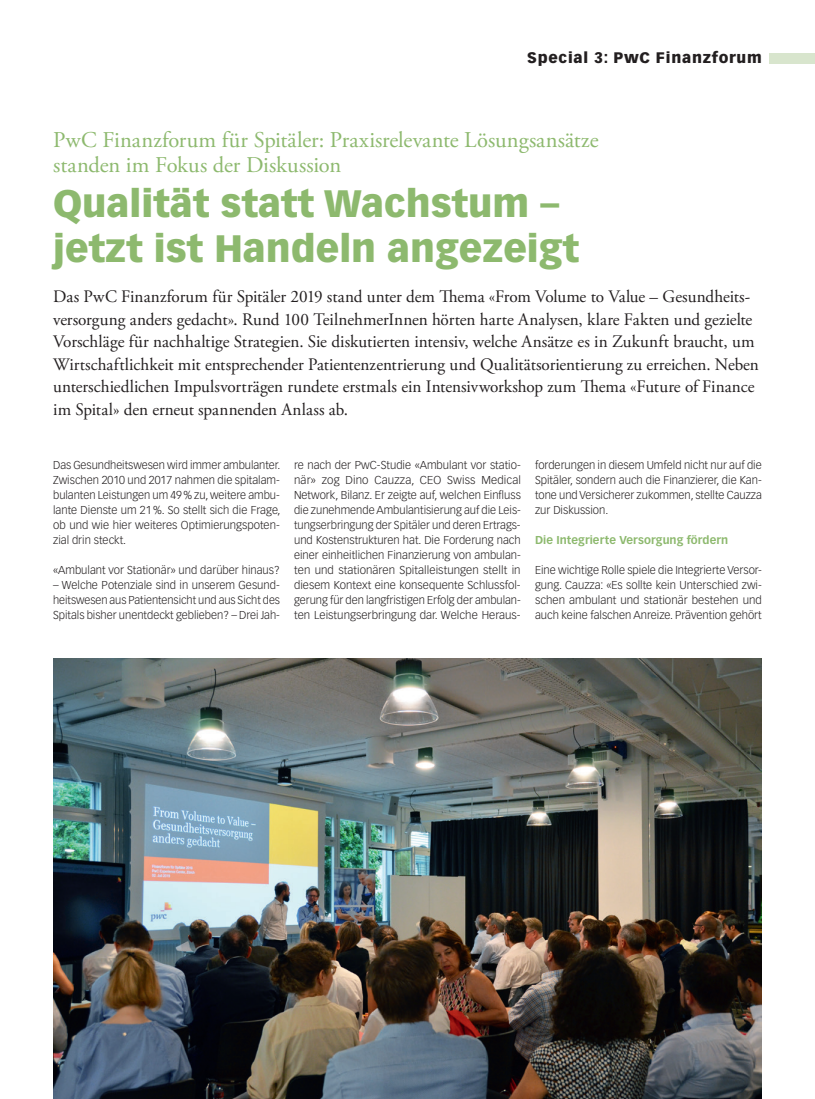
<style>
.page{position:relative;width:815px;height:1099px;background:#fff}
.page>*{position:absolute;margin:0;border:0;box-sizing:border-box;transform-origin:0 0}
.t1{font:900 37.5px/45px "Vectora LT Std";color:#8db96e}
.t2{font:22.5px/25px "Adobe Garamond Pro";color:#8db96e}
.t3{font:17.5px/22.5px "Adobe Garamond Pro";color:#231f20}
.t4{font:900 15px "Vectora LT Std";letter-spacing:.05em;color:#231f20}
.t5{font:300 11.25px/15px "Vectora LT Std";color:#231f20;text-align:justify}
.t6{font:700 11.25px "Vectora LT Std";letter-spacing:.005em;color:#8db96e}
</style>
<div class="page">
<div style="left:770px;top:53px;width:45px;height:10px;background:#d8e5cd"></div>
<img style="left:53px;top:658px;width:709px;height:440px">
<h3 class="t4" style="left:527px;top:49px;width:236px">Special 3: PwC Finanzforum</h3>
<h2 class="t2" style="left:53px;top:128px;width:547px">PwC Finanzforum für Spitäler: Praxisrelevante Lösungsansätze standen im Fokus der Diskussion</h2>
<h1 class="t1" style="left:53px;top:180px;width:527px">Qualität statt Wachstum – jetzt ist Handeln angezeigt</h1>
<p class="t3" style="left:53px;top:286px;width:707px">Das PwC Finanzforum für Spitäler 2019 stand unter dem Thema «From Volume to Value – Gesundheits&shy;versorgung anders gedacht». Rund 100 TeilnehmerInnen hörten harte Analysen, klare Fakten und gezielte Vorschläge für nachhaltige Strategien. Sie diskutierten intensiv, welche Ansätze es in Zukunft braucht, um Wirtschaftlichkeit mit entsprechender Patientenzentrierung und Qualitätsorientierung zu erreichen. Neben unterschiedlichen Impulsvorträgen rundete erstmals ein Intensivworkshop zum Thema «Future of Finance im Spital» den erneut spannenden Anlass ab.</p>
<p class="t5" style="left:53px;top:458px;width:229px">Das Gesundheitswesen wird immer ambulanter.<br>Zwischen 2010 und 2017 nahmen die spitalam&shy;bulanten Leistungen um 49 % zu, weitere ambu&shy;lante Dienste um 21 %. So stellt sich die Frage, ob und wie hier weiteres Optimierungspoten&shy;zial drin steckt.</p>
<p class="t5" style="left:53px;top:563px;width:228px">«Ambulant vor Stationär» und darüber hinaus?</p>
<p class="t5" style="left:53px;top:578px;width:228px">– Welche Potenziale sind in unserem Gesund&shy;heitswesen aus Patientensicht und aus Sicht des Spitals bisher unentdeckt geblieben? – Drei Jah-</p>
<p class="t5" style="left:294px;top:458px;width:228px">re nach der PwC-Studie «Ambulant vor statio&shy;när» zog Dino Cauzza, CEO Swiss Medical Network, Bilanz. Er zeigte auf, welchen Einfluss die zunehmende Ambulantisierung auf die Leis&shy;tungserbringung der Spitäler und deren Ertrags&shy;und Kostenstrukturen hat. Die Forderung nach einer einheitlichen Finanzierung von ambulan&shy;ten und stationären Spitalleistungen stellt in diesem Kontext eine konsequente Schlussfol&shy;gerung für den langfristigen Erfolg der ambulan&shy;ten Leistungserbringung dar. Welche Heraus-</p>
<p class="t5" style="left:535px;top:458px;width:228px">forderungen in diesem Umfeld nicht nur auf die Spitäler, sondern auch die Finanzierer, die Kan&shy;tone und Versicherer zukommen, stellte Cauzza zur Diskussion.</p>
<p class="t6" style="left:535px;top:533px;width:195px">Die Integrierte Versorgung fördern</p>
<p class="t5" style="left:535px;top:563px;width:228px">Eine wichtige Rolle spiele die Integrierte Versor&shy;gung. Cauzza: «Es sollte kein Unterschied zwi&shy;schen ambulant und stationär bestehen und auch keine falschen Anreize. Prävention gehört</p>
</div>
